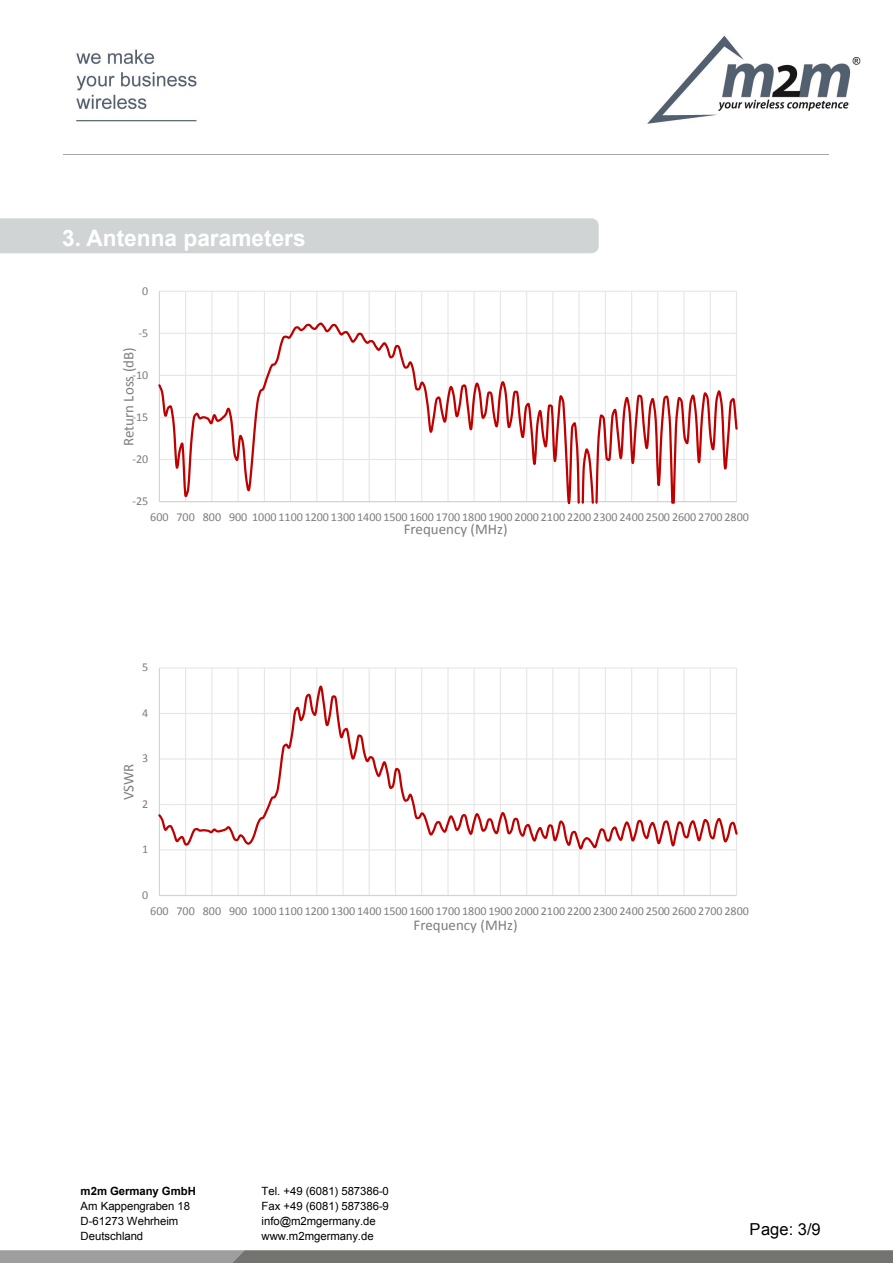
<style>
.page{position:relative;width:893px;height:1263px;background:#fff}
.page>*{position:absolute;margin:0;border:0;box-sizing:border-box;transform-origin:0 0}
.t1{font:700 22.65px "Arial";color:#fff}
.t2{font:16.5px "Arial";color:#000}
.t3{font:15px "Calibri";color:#7d7d7d}
.t4{font:12px "Calibri";color:#7d7d7d}
.t5{font:11.4px/15px "Arial";color:#000}
.t6{font:700 11.4px "Arial";color:#000}
</style>
<div class="page">
<svg style="left:0;top:1250px;width:893px;height:13px;background:#80807e"></svg>
<hr style="left:64px;top:154px;width:765px;height:1px;background:#a8a8a8">
<div style="left:0;top:218px;width:599px;height:35px;background:#d1d4d4"></div>
<hr style="left:159px;top:291px;width:577px;height:1px;background:#e6e6e6">
<hr style="left:185px;top:291px;width:1px;height:211px;background:#e6e6e6">
<hr style="left:211px;top:291px;width:1px;height:211px;background:#e6e6e6">
<hr style="left:238px;top:291px;width:1px;height:211px;background:#e6e6e6">
<hr style="left:264px;top:291px;width:1px;height:211px;background:#e6e6e6">
<hr style="left:290px;top:291px;width:1px;height:211px;background:#e6e6e6">
<hr style="left:316px;top:291px;width:1px;height:211px;background:#e6e6e6">
<hr style="left:342px;top:291px;width:2px;height:211px;background:#e6e6e6">
<hr style="left:369px;top:291px;width:1px;height:211px;background:#e6e6e6">
<hr style="left:395px;top:291px;width:1px;height:211px;background:#e6e6e6">
<hr style="left:421px;top:291px;width:1px;height:211px;background:#e6e6e6">
<hr style="left:447px;top:291px;width:2px;height:211px;background:#e6e6e6">
<hr style="left:474px;top:291px;width:1px;height:211px;background:#e6e6e6">
<hr style="left:500px;top:291px;width:1px;height:211px;background:#e6e6e6">
<hr style="left:526px;top:291px;width:1px;height:211px;background:#e6e6e6">
<hr style="left:552px;top:291px;width:1px;height:211px;background:#e6e6e6">
<hr style="left:578px;top:291px;width:2px;height:211px;background:#e6e6e6">
<hr style="left:605px;top:291px;width:1px;height:211px;background:#e6e6e6">
<hr style="left:631px;top:291px;width:1px;height:211px;background:#e6e6e6">
<hr style="left:657px;top:291px;width:1px;height:211px;background:#e6e6e6">
<hr style="left:683px;top:291px;width:2px;height:211px;background:#e6e6e6">
<hr style="left:710px;top:291px;width:1px;height:211px;background:#e6e6e6">
<hr style="left:736px;top:291px;width:1px;height:211px;background:#e6e6e6">
<hr style="left:159px;top:291px;width:1px;height:211px;background:#d1d4d4">
<svg style="left:158px;top:321px;width:580px;height:183px"></svg>
<hr style="left:159px;top:667px;width:577px;height:2px;background:#e6e6e6">
<hr style="left:185px;top:668px;width:1px;height:227px;background:#e6e6e6">
<hr style="left:211px;top:668px;width:1px;height:227px;background:#e6e6e6">
<hr style="left:238px;top:668px;width:1px;height:227px;background:#e6e6e6">
<hr style="left:264px;top:668px;width:1px;height:227px;background:#e6e6e6">
<hr style="left:290px;top:668px;width:1px;height:227px;background:#e6e6e6">
<hr style="left:316px;top:668px;width:1px;height:227px;background:#e6e6e6">
<hr style="left:342px;top:668px;width:2px;height:227px;background:#e6e6e6">
<hr style="left:369px;top:668px;width:1px;height:227px;background:#e6e6e6">
<hr style="left:395px;top:668px;width:1px;height:227px;background:#e6e6e6">
<hr style="left:421px;top:668px;width:1px;height:227px;background:#e6e6e6">
<hr style="left:447px;top:668px;width:2px;height:227px;background:#e6e6e6">
<hr style="left:474px;top:668px;width:1px;height:227px;background:#e6e6e6">
<hr style="left:500px;top:668px;width:1px;height:227px;background:#e6e6e6">
<hr style="left:526px;top:668px;width:1px;height:227px;background:#e6e6e6">
<hr style="left:552px;top:668px;width:1px;height:227px;background:#e6e6e6">
<hr style="left:578px;top:668px;width:2px;height:227px;background:#e6e6e6">
<hr style="left:605px;top:668px;width:1px;height:227px;background:#e6e6e6">
<hr style="left:631px;top:668px;width:1px;height:227px;background:#e6e6e6">
<hr style="left:657px;top:668px;width:1px;height:227px;background:#e6e6e6">
<hr style="left:683px;top:668px;width:2px;height:227px;background:#e6e6e6">
<hr style="left:710px;top:668px;width:1px;height:227px;background:#e6e6e6">
<hr style="left:736px;top:668px;width:1px;height:227px;background:#e6e6e6">
<hr style="left:159px;top:668px;width:1px;height:227px;background:#d1d4d4">
<hr style="left:159px;top:895px;width:577px;height:1px;background:#d1d4d4">
<svg style="left:158px;top:685px;width:580px;height:166px"></svg>
<img style="left:76px;top:35px;width:785px;height:89px">
<h1 class="t1" style="left:62px;top:230px;width:245px">3. Antenna parameters</h1>
<p class="t4" style="left:142px;top:286px;width:8px">0</p>
<p class="t4" style="left:139px;top:328px;width:11px">-5</p>
<p class="t3" style="left:122px;top:446px;width:101px;rotate:-90deg">Return Loss (dB)</p>
<p class="t4" style="left:132px;top:370px;width:17px">-10</p>
<p class="t4" style="left:132px;top:412px;width:17px">-15</p>
<p class="t4" style="left:132px;top:454px;width:17px">-20</p>
<p class="t4" style="left:132px;top:496px;width:17px">-25</p>
<p class="t4" style="left:150px;top:512px;width:600px">600 700 800 900 1000 1100 1200 1300 1400 1500 1600 1700 1800 1900 2000 2100 2200 2300 2400 2500 2600 2700 2800</p>
<p class="t3" style="left:404px;top:523px;width:105px">Frequency (MHz)</p>
<p class="t4" style="left:142px;top:662px;width:8px">5</p>
<p class="t4" style="left:142px;top:708px;width:8px">4</p>
<p class="t3" style="left:122px;top:800px;width:38px;rotate:-90deg">VSWR</p>
<p class="t4" style="left:142px;top:753px;width:8px">3</p>
<p class="t4" style="left:142px;top:799px;width:8px">2</p>
<p class="t4" style="left:142px;top:844px;width:8px">1</p>
<p class="t4" style="left:142px;top:890px;width:8px">0</p>
<p class="t4" style="left:150px;top:905px;width:600px">600 700 800 900 1000 1100 1200 1300 1400 1500 1600 1700 1800 1900 2000 2100 2200 2300 2400 2500 2600 2700 2800</p>
<p class="t3" style="left:414px;top:919px;width:105px">Frequency (MHz)</p>
<p class="t6" style="left:81px;top:1184px;width:117px">m2m Germany GmbH</p>
<p class="t5" style="left:81px;top:1198px;width:111px">Am Kappengraben 18<br>D-61273 Wehrheim<br>Deutschland</p>
<p class="t5" style="left:262px;top:1183px;width:129px">Tel. +49 (6081) 587386-0<br>Fax +49 (6081) 587386-9 info@m2mgermany.de www.m2mgermany.de</p>
<h2 class="t2" style="left:749px;top:1223px;width:73px">Page: 3/9</h2>
</div>
